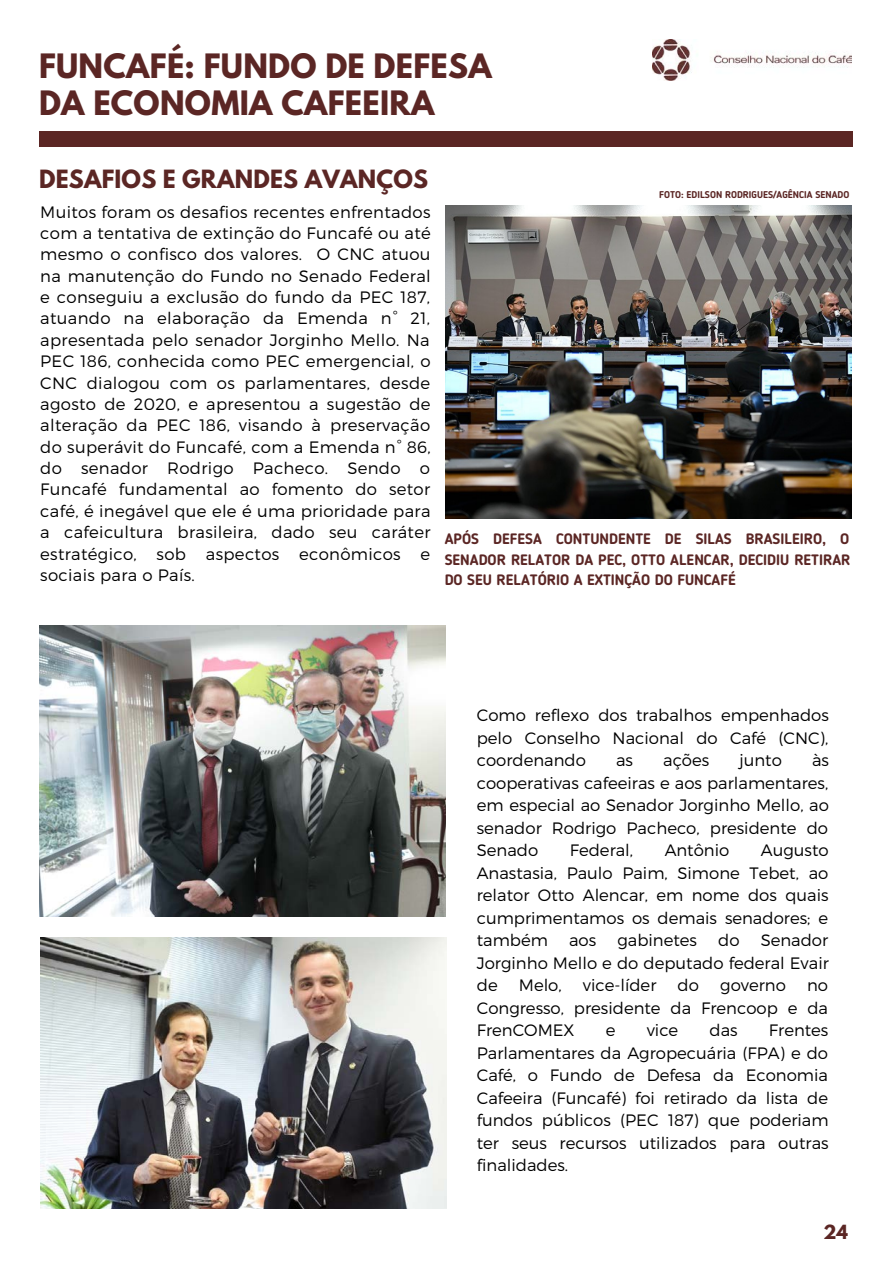
<style>
.page{position:relative;width:893px;height:1264px;background:#fff}
.page>*{position:absolute;margin:0;border:0;box-sizing:border-box;transform-origin:0 0}
.t1{font:700 29.7px/37px "League Spartan";letter-spacing:.01em;color:#5b2624}
.t2{font:700 22.2px "League Spartan";letter-spacing:.01em;color:#5b2624}
.t3{font:700 17.25px "League Spartan";color:#5b2624}
.t4{font:300 16.5px/22.5px "Montserrat";color:#000;text-align:justify}
.t5{font:700 15px/20.2px "Blogger Sans";color:#5b2624;text-align:justify}
.t6{font:700 9.75px "Blogger Sans";color:#5b2624}
</style>
<div class="page">
<div style="left:39px;top:131px;width:813px;height:16px;background:#5b2624"></div>
<img style="left:652px;top:39px;width:199px;height:42px">
<img style="left:39px;top:625px;width:406px;height:291px">
<img style="left:40px;top:937px;width:406px;height:271px">
<img style="left:445px;top:206px;width:406px;height:312px">
<h1 class="t1" style="left:39px;top:51px;width:454px">FUNCAFÉ: FUNDO DE DEFESA<br>DA ECONOMIA CAFEEIRA</h1>
<h2 class="t2" style="left:39px;top:168px;width:390px">DESAFIOS E GRANDES AVANÇOS</h2>
<p class="t4" style="left:40px;top:200px;width:392px;line-height:21.3px">Muitos foram os desafios recentes enfrentados com a tentativa de extinção do Funcafé ou até mesmo o confisco dos valores. O CNC atuou na manutenção do Fundo no Senado Federal e conseguiu a exclusão do fundo da PEC 187, atuando na elaboração da Emenda n° 21, apresentada pelo senador Jorginho Mello. Na PEC 186, conhecida como PEC emergencial, o CNC dialogou com os parlamentares, desde agosto de 2020, e apresentou a sugestão de alteração da PEC 186, visando à preservação do superávit do Funcafé, com a Emenda n° 86, do senador Rodrigo Pacheco. Sendo o Funcafé fundamental ao fomento do setor café, é inegável que ele é uma prioridade para a cafeicultura brasileira, dado seu caráter estratégico, sob aspectos econômicos e sociais para o País.</p>
<p class="t6" style="left:659px;top:191px;width:192px">FOTO: EDILSON RODRIGUES/AGÊNCIA SENADO</p>
<p class="t5" style="left:444px;top:530px;width:407px">APÓS DEFESA CONTUNDENTE DE SILAS BRASILEIRO, O SENADOR RELATOR DA PEC, OTTO ALENCAR, DECIDIU RETIRAR DO SEU RELATÓRIO A EXTINÇÃO DO FUNCAFÉ</p>
<p class="t4" style="left:477px;top:703px;width:353px">Como reflexo dos trabalhos empenhados pelo Conselho Nacional do Café (CNC), coordenando</p>
<p class="t4" style="left:477px;top:748px;width:353px;text-indent:335px">às cooperativas cafeeiras e aos parlamentares, em especial ao Senador Jorginho Mello, ao senador Rodrigo Pacheco, presidente do Senado</p>
<p class="t4" style="left:616px;top:748px;width:18px">as</p>
<p class="t4" style="left:663px;top:748px;width:48px">ações</p>
<p class="t4" style="left:739px;top:748px;width:44px">junto</p>
<p class="t4" style="left:569px;top:838px;width:65px">Federal,</p>
<p class="t4" style="left:664px;top:838px;width:66px">Antônio</p>
<p class="t4" style="left:477px;top:838px;width:353px;text-indent:284px">Augusto Anastasia, Paulo Paim, Simone Tebet, ao relator Otto Alencar, em nome dos quais cumprimentamos os demais senadores; e também</p>
<p class="t4" style="left:477px;top:928px;width:353px;text-indent:284px">Senador Jorginho Mello e do deputado federal Evair de</p>
<p class="t4" style="left:569px;top:928px;width:29px">aos</p>
<p class="t4" style="left:617px;top:928px;width:81px">gabinetes</p>
<p class="t4" style="left:718px;top:928px;width:23px">do</p>
<p class="t4" style="left:519px;top:973px;width:44px">Melo,</p>
<p class="t4" style="left:583px;top:973px;width:75px">vice-líder</p>
<p class="t4" style="left:677px;top:973px;width:23px">do</p>
<p class="t4" style="left:720px;top:973px;width:67px">governo</p>
<p class="t4" style="left:477px;top:973px;width:353px;text-indent:330px">no Congresso, presidente da Frencoop e da FrenCOMEX</p>
<p class="t4" style="left:605px;top:1018px;width:11px">e</p>
<p class="t4" style="left:646px;top:1018px;width:33px">vice</p>
<p class="t4" style="left:709px;top:1018px;width:30px">das</p>
<p class="t4" style="left:477px;top:1018px;width:353px;text-indent:292px">Frentes Parlamentares da Agropecuária (FPA) e do Café, o Fundo de Defesa da Economia Cafeeira (Funcafé) foi retirado da lista de fundos públicos (PEC 187) que poderiam ter seus recursos utilizados para outras finalidades.</p>
<p class="t3" style="left:823px;top:1222px;width:26px">24</p>
</div>
